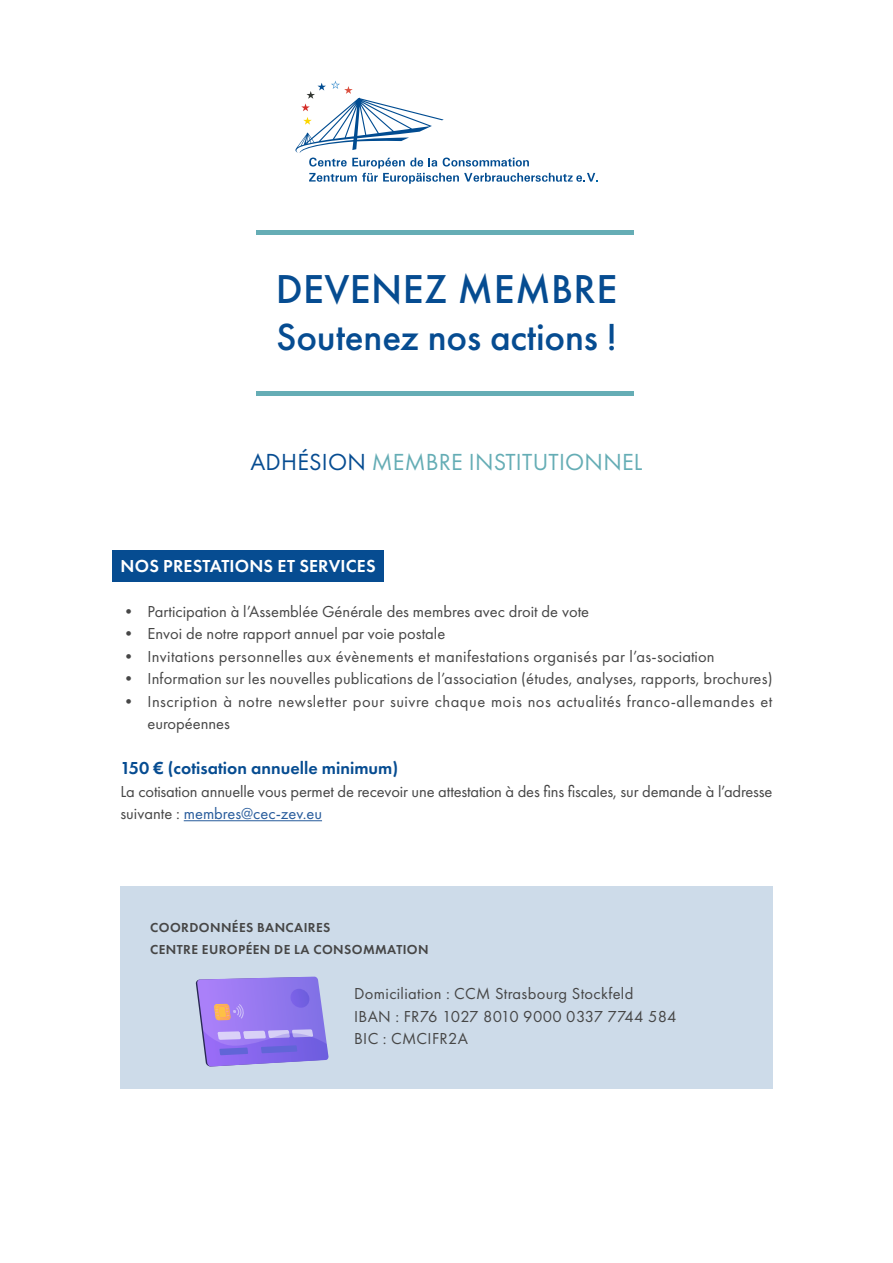
<style>
.page{position:relative;width:893px;height:1263px;background:#fff}
.page>*{position:absolute;margin:0;border:0;box-sizing:border-box;transform-origin:0 0}
.t1{font:500 41.85px "Futura PT";letter-spacing:.01em;color:#064c91}
.t2{font:500 39.15px "Futura PT";letter-spacing:-.005em;color:#064c91}
.t3{font:24.15px "Futura PT";letter-spacing:.01em;color:#65adb5}
.t4{font:600 18px "Futura PT";color:#064c91}
.t5{font:600 18px "Futura PT";letter-spacing:.01em;color:#fff}
.t6{font:16.5px "Futura PT";letter-spacing:.01em;color:#464646}
.t7{font:16.5px/22.5px "Futura PT";letter-spacing:-.01em;color:#464646}
.t8{font:16.5px/22.5px "Futura PT";letter-spacing:.03em;color:#464646}
.t9{font:600 13.5px "Futura PT";letter-spacing:.03em;color:#464646}
.s1{color:#064c91}
.s2{color:#275b9b}
</style>
<div class="page">
<div style="left:112px;top:550px;width:272px;height:31px;background:#064c91"></div>
<hr style="left:256px;top:391px;width:378px;height:4px;background:#65adb5">
<hr style="left:256px;top:231px;width:378px;height:4px;background:#65adb5">
<svg style="left:295px;top:81px;width:303px;height:103px"></svg>
<hr style="left:184px;top:820px;width:138px;height:1px;background:#275b9b">
<div style="left:120px;top:887px;width:652px;height:202px;background:#cddbe9"></div>
<svg style="left:196px;top:977px;width:133px;height:90px"></svg>
<p class="t1" style="left:276px;top:263px;width:343px">DEVENEZ MEMBRE</p>
<p class="t2" style="left:276px;top:313px;width:342px">Soutenez nos actions !</p>
<p class="t3" style="left:250px;top:448px;width:394px"><span class="s1">ADHÉSION</span> MEMBRE INSTITUTIONNEL</p>
<p class="t5" style="left:121px;top:554px;width:257px">NOS PRESTATIONS ET SERVICES</p>
<p class="t6" style="left:120px;top:601px;width:470px">• Participation à l’Assemblée Générale des membres avec droit de vote</p>
<p class="t6" style="left:120px;top:624px;width:326px">• Envoi de notre rapport annuel par voie postale</p>
<p class="t6" style="left:120px;top:646px;width:595px">• Invitations personnelles aux évènements et manifestations organisés par l’as-sociation</p>
<p class="t6" style="left:120px;top:669px;width:654px">• Information sur les nouvelles publications de l’association (études, analyses, rapports, brochures)</p>
<p class="t8" style="left:147px;top:690px;width:626px;text-indent:-27px">• Inscription à notre newsletter pour suivre chaque mois nos actualités franco-allemandes et européennes</p>
<p class="t4" style="left:120px;top:757px;width:279px">150 € (cotisation annuelle minimum)</p>
<p class="t7" style="left:120px;top:780px;width:653px">La cotisation annuelle vous permet de recevoir une attestation à des fins fiscales, sur demande à l’adresse suivante : <span class="s2">membres@cec-zev.eu</span></p>
<p class="t9" style="left:150px;top:919px;width:182px">COORDONNÉES BANCAIRES</p>
<p class="t9" style="left:150px;top:941px;width:280px">CENTRE EUROPÉEN DE LA CONSOMMATION</p>
<p class="t6" style="left:354px;top:984px;width:281px">Domiciliation : CCM Strasbourg Stockfeld</p>
<p class="t6" style="left:354px;top:1006px;width:324px">IBAN : FR76 1027 8010 9000 0337 7744 584</p>
<p class="t6" style="left:354px;top:1029px;width:115px">BIC : CMCIFR2A</p>
</div>
